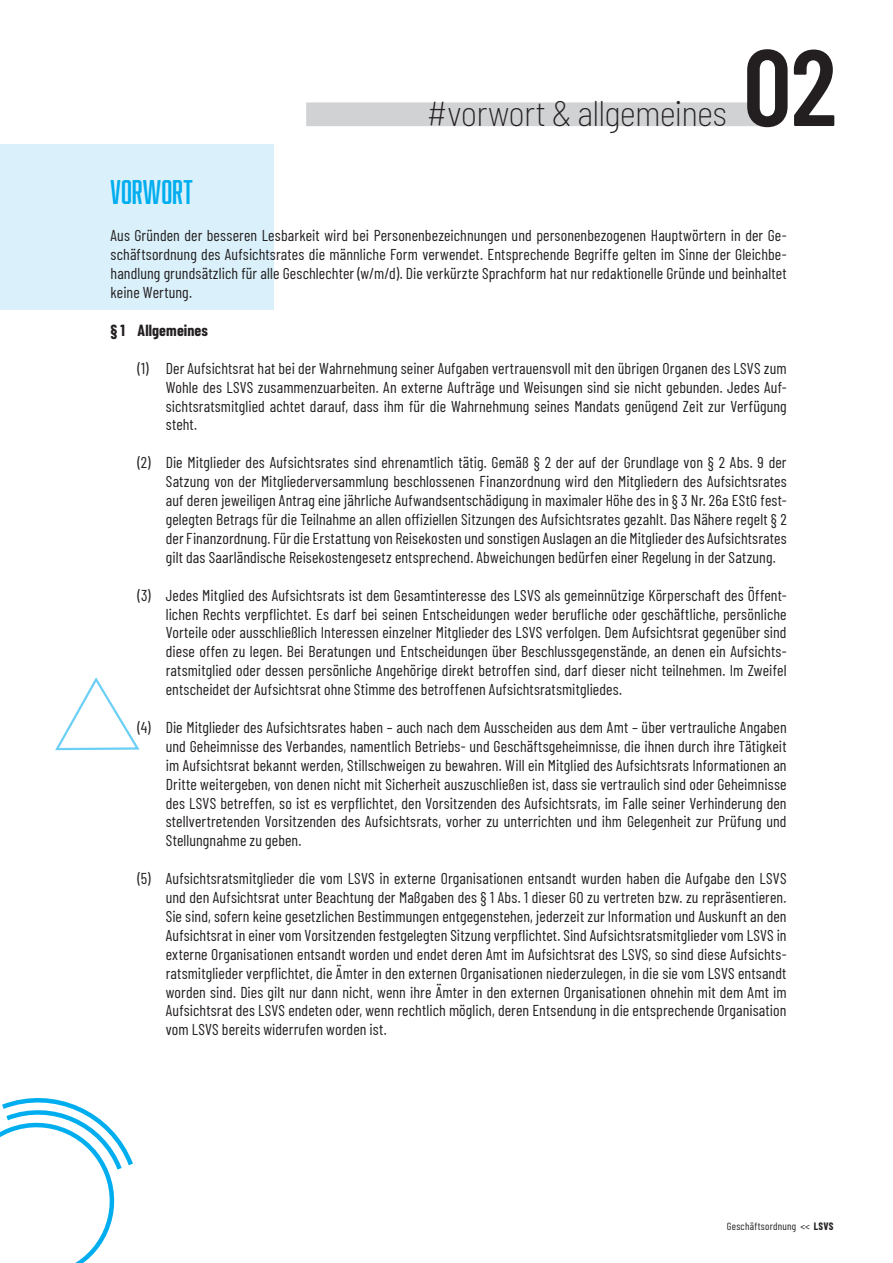
<style>
.page{position:relative;width:893px;height:1263px;background:#fff}
.page>*{position:absolute;margin:0;border:0;box-sizing:border-box;transform-origin:0 0}
.t1{font:600 108px "Barlow Condensed";color:#231f20}
.t2{font:200 semi-condensed 34.95px "Barlow";letter-spacing:-.025em;color:#231f20}
.t3{font:31.5px "Abolition";letter-spacing:.005em;color:#00aeef}
.t4{font:15.75px/18.9px "Barlow Condensed";letter-spacing:.005em;color:#231f20;text-align:justify}
.t5{font:700 15.75px "Barlow Condensed";letter-spacing:.005em;color:#231f20}
.t6{font:10.5px "Barlow Condensed";letter-spacing:.025em;color:#231f20}
.s1{font-weight:700}
</style>
<div class="page">
<svg style="left:0;top:1098px;width:133px;height:165px"></svg>
<div style="left:0;top:144px;width:274px;height:166px;background:#daf1fb"></div>
<svg style="left:55px;top:677px;width:85px;height:74px"></svg>
<div style="left:306px;top:102px;width:457px;height:24px;background:#d1d2d4"></div>
<h2 class="t2" style="left:427px;top:89px;width:302px">#vorwort &amp; allgemeines</h2>
<h1 class="t1" style="left:743px;top:10px;width:95px">02</h1>
<h3 class="t3" style="left:111px;top:173px;width:84px">VORWORT</h3>
<p class="t4" style="left:111px;top:225px;width:678px">Aus Gründen der besseren Lesbarkeit wird bei Personenbezeichnungen und personenbezogenen Hauptwörtern in der Ge&shy;schäftsordnung des Aufsichtsrates die männliche Form verwendet. Entsprechende Begriffe gelten im Sinne der Gleichbe&shy;handlung grundsätzlich für alle Geschlechter (w/m/d). Die verkürzte Sprachform hat nur redaktionelle Gründe und beinhaltet keine Wertung.</p>
<p class="t5" style="left:111px;top:319px;width:99px">§ 1 Allgemeines</p>
<p class="t4" style="left:166px;top:357px;width:622px;text-indent:-28px">(1) Der Aufsichtsrat hat bei der Wahrnehmung seiner Aufgaben vertrauensvoll mit den übrigen Organen des LSVS zum Wohle des LSVS zusammenzuarbeiten. An externe Aufträge und Weisungen sind sie nicht gebunden. Jedes Auf&shy;sichtsratsmitglied achtet darauf, dass ihm für die Wahrnehmung seines Mandats genügend Zeit zur Verfügung steht.</p>
<p class="t4" style="left:166px;top:452px;width:622px;text-indent:-28px">(2) Die Mitglieder des Aufsichtsrates sind ehrenamtlich tätig. Gemäß § 2 der auf der Grundlage von § 2 Abs. 9 der Satzung von der Mitgliederversammlung beschlossenen Finanzordnung wird den Mitgliedern des Aufsichtsrates auf deren jeweiligen Antrag eine jährliche Aufwandsentschädigung in maximaler Höhe des in § 3 Nr. 26a EStG fest&shy;gelegten Betrags für die Teilnahme an allen offiziellen Sitzungen des Aufsichtsrates gezahlt. Das Nähere regelt § 2 der Finanzordnung. Für die Erstattung von Reisekosten und sonstigen Auslagen an die Mitglieder des Aufsichtsrates gilt das Saarländische Reisekostengesetz entsprechend. Abweichungen bedürfen einer Regelung in der Satzung.</p>
<p class="t4" style="left:166px;top:584px;width:622px;text-indent:-28px">(3) Jedes Mitglied des Aufsichtsrats ist dem Gesamtinteresse des LSVS als gemeinnützige Körperschaft des Öffent&shy;lichen Rechts verpflichtet. Es darf bei seinen Entscheidungen weder berufliche oder geschäftliche, persönliche Vorteile oder ausschließlich Interessen einzelner Mitglieder des LSVS verfolgen. Dem Aufsichtsrat gegenüber sind diese offen zu legen. Bei Beratungen und Entscheidungen über Beschlussgegenstände, an denen ein Aufsichts&shy;ratsmitglied oder dessen persönliche Angehörige direkt betroffen sind, darf dieser nicht teilnehmen. Im Zweifel entscheidet der Aufsichtsrat ohne Stimme des betroffenen Aufsichtsratsmitgliedes.</p>
<p class="t4" style="left:166px;top:717px;width:622px;text-indent:-28px">(4) Die Mitglieder des Aufsichtsrates haben – auch nach dem Ausscheiden aus dem Amt – über vertrauliche Angaben und Geheimnisse des Verbandes, namentlich Betriebs- und Geschäftsgeheimnisse, die ihnen durch ihre Tätigkeit im Aufsichtsrat bekannt werden, Stillschweigen zu bewahren. Will ein Mitglied des Aufsichtsrats Informationen an Dritte weitergeben, von denen nicht mit Sicherheit auszuschließen ist, dass sie vertraulich sind oder Geheimnisse des LSVS betreffen, so ist es verpflichtet, den Vorsitzenden des Aufsichtsrats, im Falle seiner Verhinderung den stellvertretenden Vorsitzenden des Aufsichtsrats, vorher zu unterrichten und ihm Gelegenheit zur Prüfung und Stellungnahme zu geben.</p>
<p class="t4" style="left:166px;top:868px;width:622px;text-indent:-28px">(5) Aufsichtsratsmitglieder die vom LSVS in externe Organisationen entsandt wurden haben die Aufgabe den LSVS und den Aufsichtsrat unter Beachtung der Maßgaben des § 1 Abs. 1 dieser GO zu vertreten bzw. zu repräsentieren.<br>Sie sind, sofern keine gesetzlichen Bestimmungen entgegenstehen, jederzeit zur Information und Auskunft an den Aufsichtsrat in einer vom Vorsitzenden festgelegten Sitzung verpflichtet. Sind Aufsichtsratsmitglieder vom LSVS in externe Organisationen entsandt worden und endet deren Amt im Aufsichtsrat des LSVS, so sind diese Aufsichts&shy;ratsmitglieder verpflichtet, die Ämter in den externen Organisationen niederzulegen, in die sie vom LSVS entsandt worden sind. Dies gilt nur dann nicht, wenn ihre Ämter in den externen Organisationen ohnehin mit dem Amt im Aufsichtsrat des LSVS endeten oder, wenn rechtlich möglich, deren Entsendung in die entsprechende Organisation vom LSVS bereits widerrufen worden ist.</p>
<p class="t6" style="left:727px;top:1218px;width:108px">Geschäftsordnung &lt;&lt; <span class="s1">LSVS</span></p>
</div>
